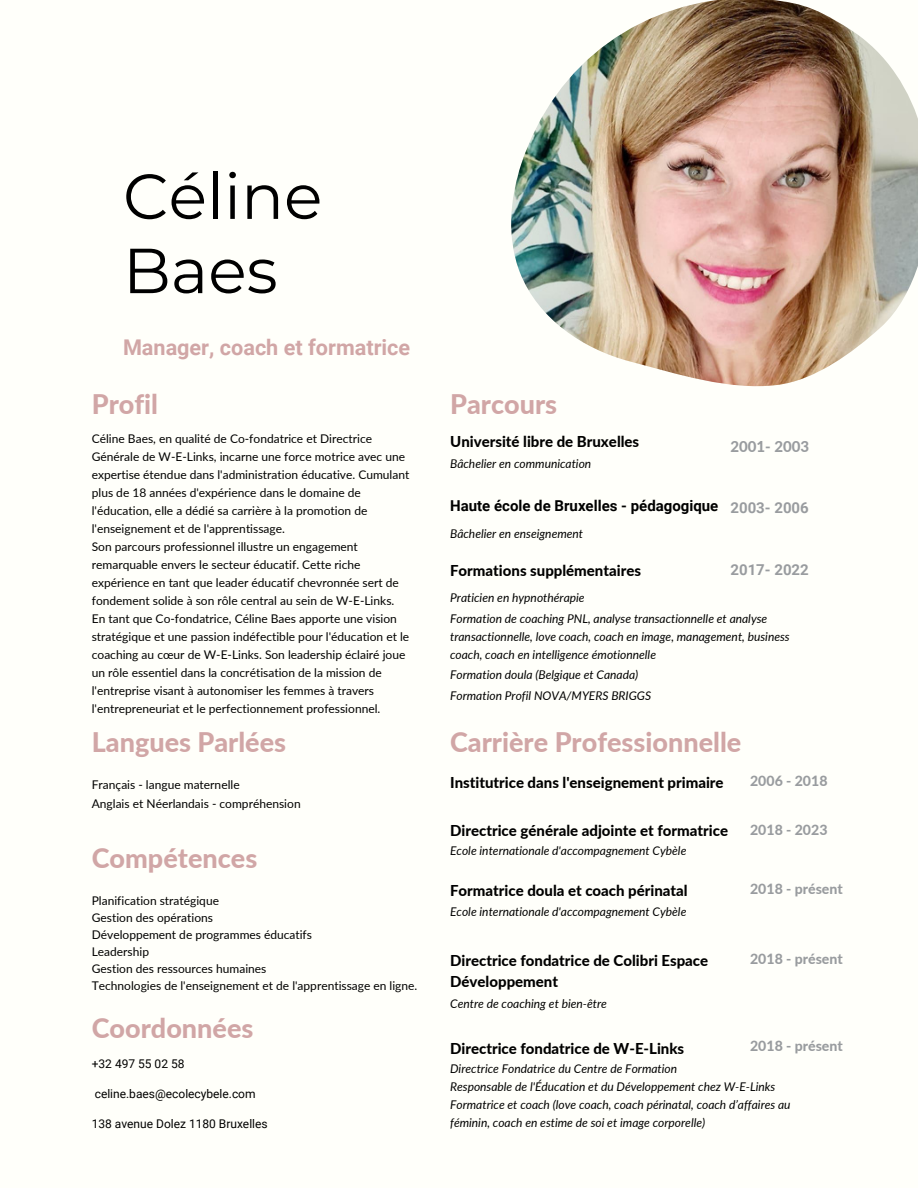
<style>
.page{position:relative;width:918px;height:1188px;background:#fffffa}
.page>*{position:absolute;margin:0;border:0;box-sizing:border-box;transform-origin:0 0}
.t1{font:63.45px/74.2px "Montserrat";color:#000}
.t2{font:800 27px "Lato";color:#d1a6a6}
.t3{font:700 21.6px "Roboto";color:#d1a6a6}
.t4{font:800 15px "Lato";color:#000}
.t5{font:700 15px "Roboto";color:#000}
.t6{font:700 15px "Roboto";color:#999c9f}
.t7{font:800 15px "Lato";color:#999c9f}
.t8{font:800 14.1px "Lato";color:#999c9f}
.t9{font:12px/18px "Lato";color:#000}
.t10{font:italic 12px/18px "Lato";color:#000}
.t11{font:12px "Roboto";color:#000}
</style>
<div class="page">
<img style="left:511px;top:0;width:407px;height:387px">
<p class="t1" style="left:123px;top:159px;width:201px">Céline<br>Baes</p>
<p class="t3" style="left:123px;top:335px;width:289px">Manager, coach et formatrice</p>
<p class="t2" style="left:92px;top:387px;width:68px">Profil</p>
<p class="t9" style="left:92px;top:430px;width:319px">Céline Baes, en qualité de Co-fondatrice et Directrice Générale de W-E-Links, incarne une force motrice avec une expertise étendue dans l'administration éducative. Cumulant plus de 18 années d'expérience dans le domaine de l'éducation, elle a dédié sa carrière à la promotion de l'enseignement et de l'apprentissage.</p>
<p class="t9" style="left:92px;top:538px;width:309px">Son parcours professionnel illustre un engagement remarquable envers le secteur éducatif. Cette riche expérience en tant que leader éducatif chevronnée sert de fondement solide à son rôle central au sein de W-E-Links.</p>
<p class="t9" style="left:92px;top:610px;width:319px">En tant que Co-fondatrice, Céline Baes apporte une vision stratégique et une passion indéfectible pour l'éducation et le coaching au cœur de W-E-Links. Son leadership éclairé joue un rôle essentiel dans la concrétisation de la mission de l'entreprise visant à autonomiser les femmes à travers l'entrepreneuriat et le perfectionnement professionnel.</p>
<p class="t2" style="left:92px;top:726px;width:196px">Langues Parlées</p>
<p class="t9" style="left:92px;top:776px;width:149px">Français - langue maternelle</p>
<p class="t9" style="left:92px;top:795px;width:210px">Anglais et Néerlandais - compréhension</p>
<p class="t2" style="left:92px;top:842px;width:167px">Compétences</p>
<p class="t9" style="left:92px;top:891px;width:129px">Planification stratégique</p>
<p class="t9" style="left:92px;top:909px;width:123px">Gestion des opérations</p>
<p class="t9" style="left:92px;top:926px;width:222px">Développement de programmes éducatifs</p>
<p class="t9" style="left:92px;top:943px;width:59px">Leadership</p>
<p class="t9" style="left:92px;top:960px;width:176px">Gestion des ressources humaines</p>
<p class="t9" style="left:92px;top:977px;width:327px">Technologies de l'enseignement et de l'apprentissage en ligne.</p>
<p class="t2" style="left:92px;top:1011px;width:163px">Coordonnées</p>
<p class="t11" style="left:92px;top:1057px;width:94px">+32 497 55 02 58</p>
<p class="t11" style="left:95px;top:1087px;width:162px">celine.baes@ecolecybele.com</p>
<p class="t11" style="left:92px;top:1117px;width:177px">138 avenue Dolez 1180 Bruxelles</p>
<p class="t2" style="left:450px;top:387px;width:109px">Parcours</p>
<p class="t4" style="left:450px;top:432px;width:191px">Université libre de Bruxelles</p>
<p class="t10" style="left:450px;top:454px;width:143px">Bâchelier en communication</p>
<p class="t5" style="left:450px;top:498px;width:270px">Haute école de Bruxelles - pédagogique</p>
<p class="t10" style="left:450px;top:524px;width:135px">Bâchelier en enseignement</p>
<p class="t7" style="left:731px;top:437px;width:80px">2001- 2003</p>
<p class="t6" style="left:731px;top:499px;width:80px">2003- 2006</p>
<p class="t6" style="left:731px;top:561px;width:80px">2017- 2022</p>
<p class="t4" style="left:450px;top:561px;width:192px">Formations supplémentaires</p>
<p class="t10" style="left:450px;top:588px;width:136px">Praticien en hypnothérapie</p>
<p class="t10" style="left:450px;top:609px;width:341px">Formation de coaching PNL, analyse transactionnelle et analyse transactionnelle, love coach, coach en image, management, business coach, coach en intelligence émotionnelle</p>
<p class="t10" style="left:450px;top:665px;width:190px">Formation doula (Belgique et Canada)</p>
<p class="t10" style="left:450px;top:686px;width:203px">Formation Profil NOVA/MYERS BRIGGS</p>
<p class="t2" style="left:450px;top:726px;width:293px">Carrière Professionnelle</p>
<p class="t4" style="left:450px;top:773px;width:275px">Institutrice dans l'enseignement primaire</p>
<p class="t4" style="left:450px;top:821px;width:279px">Directrice générale adjointe et formatrice</p>
<p class="t10" style="left:450px;top:841px;width:238px">Ecole internationale d'accompagnement Cybèle</p>
<p class="t8" style="left:750px;top:772px;width:79px">2006 - 2018</p>
<p class="t8" style="left:750px;top:821px;width:79px">2018 - 2023</p>
<p class="t4" style="left:450px;top:882px;width:239px">Formatrice doula et coach périnatal</p>
<p class="t10" style="left:450px;top:902px;width:238px">Ecole internationale d'accompagnement Cybèle</p>
<p class="t8" style="left:750px;top:880px;width:94px">2018 - présent</p>
<p class="t4" style="left:450px;top:951px;width:260px">Directrice fondatrice de Colibri Espace</p>
<p class="t8" style="left:750px;top:950px;width:94px">2018 - présent</p>
<p class="t10" style="left:450px;top:994px;width:158px">Centre de coaching et bien-être</p>
<p class="t4" style="left:450px;top:973px;width:109px">Développement</p>
<p class="t8" style="left:750px;top:1038px;width:94px">2018 - présent</p>
<p class="t4" style="left:450px;top:1039px;width:236px">Directrice fondatrice de W-E-Links</p>
<p class="t10" style="left:450px;top:1059px;width:229px">Directrice Fondatrice du Centre de Formation</p>
<p class="t10" style="left:450px;top:1077px;width:327px">Responsable de l'Éducation et du Développement chez W-E-Links</p>
<p class="t10" style="left:450px;top:1095px;width:342px">Formatrice et coach (love coach, coach périnatal, coach d’affaires au féminin, coach en estime de soi et image corporelle)</p>
</div>
